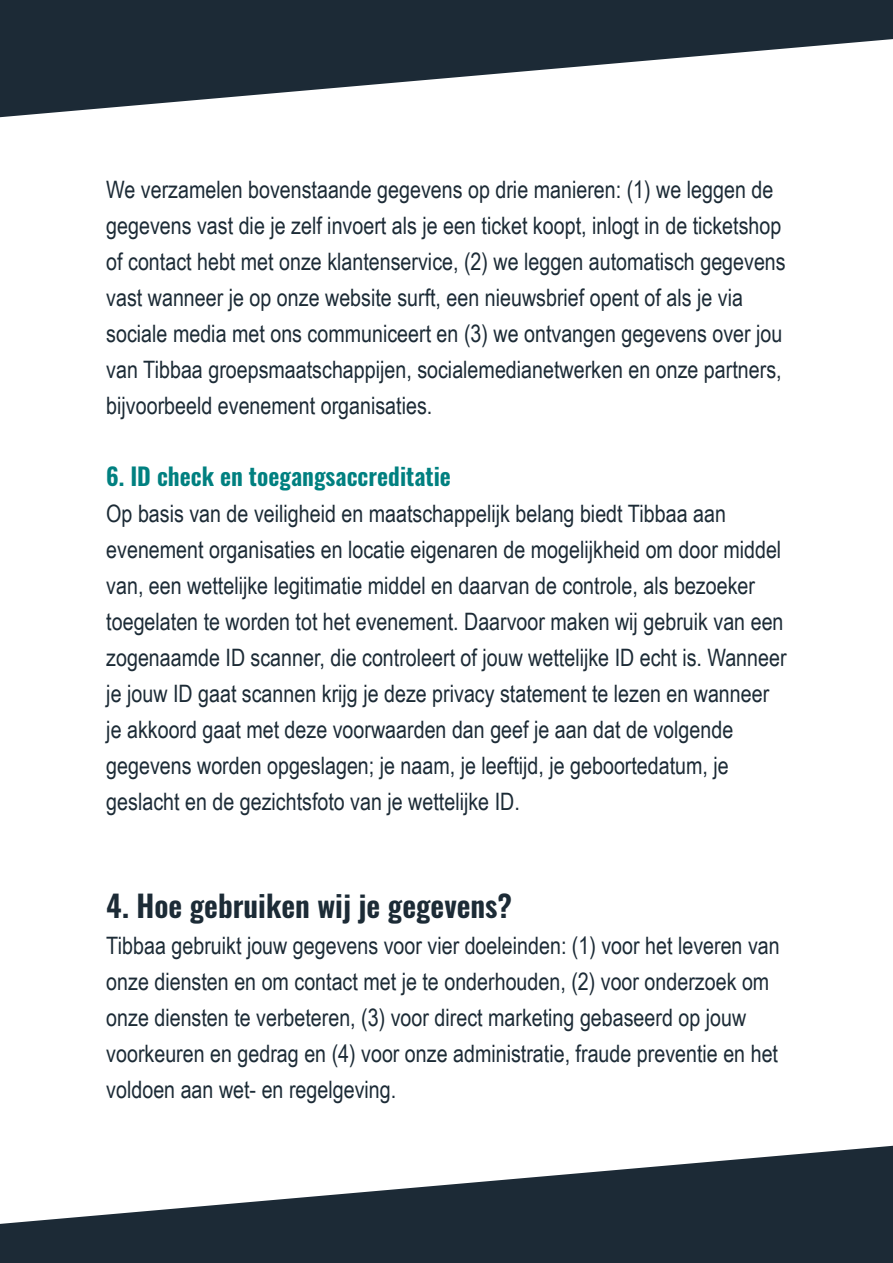
<style>
.page{position:relative;width:893px;height:1263px;background:#fff}
.page>*{position:absolute;margin:0;border:0;box-sizing:border-box;transform-origin:0 0}
.t1{font:600 30px "Oswald";color:#1c2b36}
.t2{font:24px/36px "Arial Narrow";color:#1c2b36}
.t3{font:600 24px "Oswald";color:#008080}
</style>
<div class="page">
<svg style="left:0;top:0;width:893px;height:118px;fill:#1c2a36"></svg>
<svg style="left:0;top:1145px;width:893px;height:118px;fill:#1c2a36"></svg>
<p class="t2" style="left:106px;top:171px;width:681px">We verzamelen bovenstaande gegevens op drie manieren: (1) we leggen de gegevens vast die je zelf invoert als je een ticket koopt, inlogt in de ticketshop of contact hebt met onze klantenservice, (2) we leggen automatisch gegevens vast wanneer je op onze website surft, een nieuwsbrief opent of als je via sociale media met ons communiceert en (3) we ontvangen gegevens over jou van Tibbaa groepsmaatschappijen, socialemedianetwerken en onze partners, bijvoorbeeld evenement organisaties.</p>
<p class="t3" style="left:106px;top:460px;width:346px">6. ID check en toegangsaccreditatie</p>
<p class="t2" style="left:106px;top:495px;width:682px">Op basis van de veiligheid en maatschappelijk belang biedt Tibbaa aan evenement organisaties en locatie eigenaren de mogelijkheid om door middel van, een wettelijke legitimatie middel en daarvan de controle, als bezoeker toegelaten te worden tot het evenement. Daarvoor maken wij gebruik van een zogenaamde ID scanner, die controleert of jouw wettelijke ID echt is. Wanneer je jouw ID gaat scannen krijg je deze privacy statement te lezen en wanneer je akkoord gaat met deze voorwaarden dan geef je aan dat de volgende gegevens worden opgeslagen; je naam, je leeftijd, je geboortedatum, je geslacht en de gezichtsfoto van je wettelijke ID.</p>
<p class="t1" style="left:106px;top:885px;width:407px">4. Hoe gebruiken wij je gegevens?</p>
<p class="t2" style="left:106px;top:927px;width:675px">Tibbaa gebruikt jouw gegevens voor vier doeleinden: (1) voor het leveren van onze diensten en om contact met je te onderhouden, (2) voor onderzoek om onze diensten te verbeteren, (3) voor direct marketing gebaseerd op jouw voorkeuren en gedrag en (4) voor onze administratie, fraude preventie en het voldoen aan wet- en regelgeving.</p>
</div>
